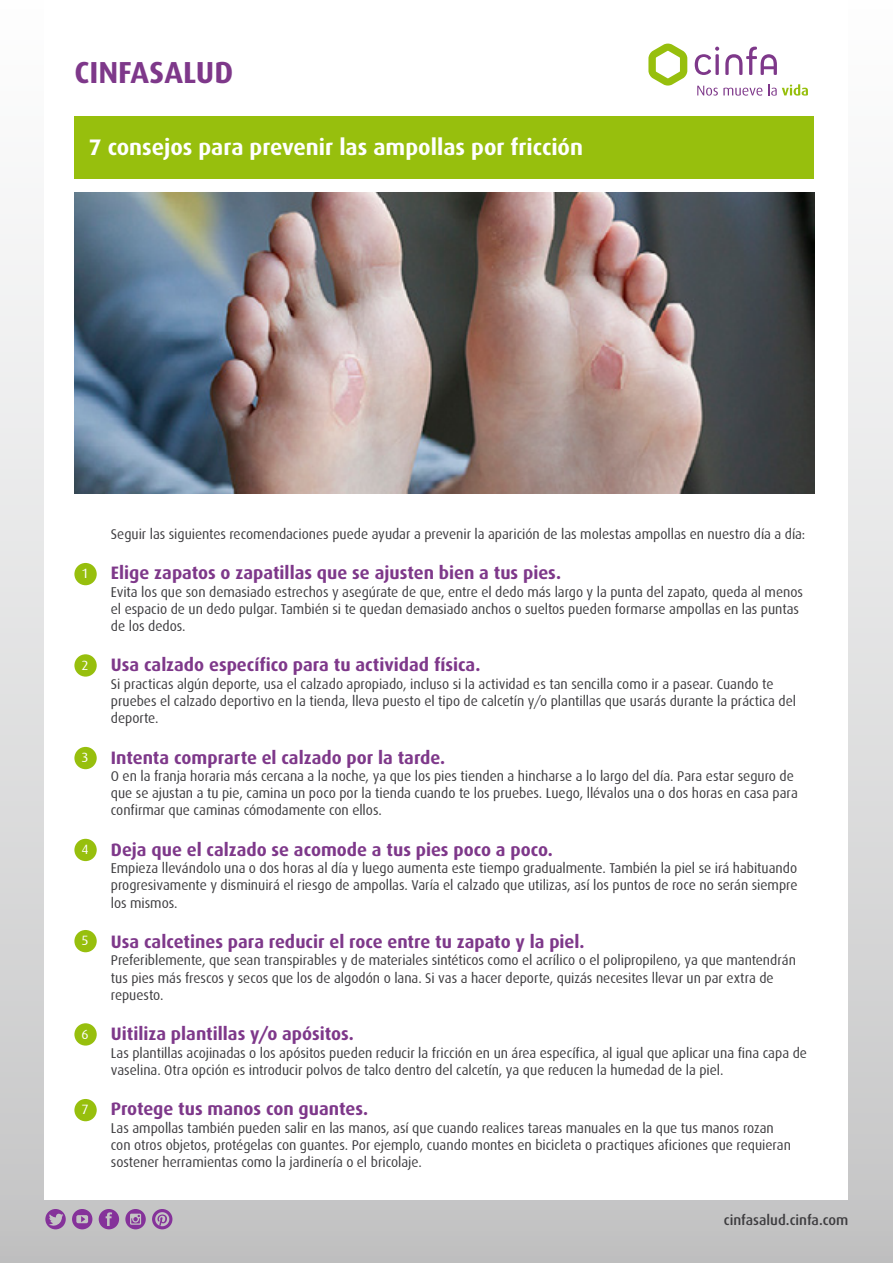
<style>
.page{position:relative;width:893px;height:1263px;background:#fff}
.page>*{position:absolute;margin:0;border:0;box-sizing:border-box;transform-origin:0 0}
.t1{font:700 30.45px "Dax";color:#7e388a}
.t2{font:700 22.5px "Dax";color:#fff}
.t3{font:700 18px "Dax";color:#7e388a}
.t4{font:14.25px/17.2px "Dax";letter-spacing:-.005em;color:#3e3d40;scale:.96 1}
.t5{font:500 14.25px "Dax";color:#3e3d40}
.t6{font:13.5px "Dax";color:#fff}
</style>
<div class="page">
<div style="left:0;top:0;width:893px;height:1263px;background:linear-gradient(to bottom,#fff,#c6c6c7)"></div>
<div style="left:45px;top:0;width:803px;height:1199px;background:#fff"></div>
<svg style="left:725px;top:47px;width:52px;height:28px"></svg>
<svg style="left:695px;top:47px;width:24px;height:28px"></svg>
<svg style="left:648px;top:44px;width:39px;height:42px"></svg>
<svg style="left:697px;top:86px;width:65px;height:10px"></svg>
<svg style="left:768px;top:84px;width:40px;height:12px"></svg>
<svg style="left:99px;top:1209px;width:20px;height:20px"></svg>
<svg style="left:45px;top:1209px;width:21px;height:20px"></svg>
<svg style="left:72px;top:1209px;width:20px;height:20px"></svg>
<svg style="left:125px;top:1209px;width:21px;height:20px"></svg>
<svg style="left:152px;top:1209px;width:20px;height:20px"></svg>
<div style="left:74px;top:117px;width:740px;height:62px;background:#97bf0d"></div>
<div style="left:74px;top:563px;width:23px;height:22px;background:#97bf0d;border-radius:50%"></div>
<div style="left:74px;top:654px;width:23px;height:23px;background:#97bf0d;border-radius:50%"></div>
<div style="left:74px;top:747px;width:23px;height:22px;background:#97bf0d;border-radius:50%"></div>
<div style="left:74px;top:839px;width:23px;height:22px;background:#97bf0d;border-radius:50%"></div>
<div style="left:74px;top:930px;width:23px;height:22px;background:#97bf0d;border-radius:50%"></div>
<div style="left:74px;top:1023px;width:23px;height:22px;background:#97bf0d;border-radius:50%"></div>
<div style="left:74px;top:1099px;width:23px;height:22px;background:#97bf0d;border-radius:50%"></div>
<img style="left:74px;top:192px;width:740px;height:301px">
<h1 class="t1" style="left:74px;top:55px;width:160px">CINFASALUD</h1>
<h2 class="t2" style="left:89px;top:134px;width:496px">7 consejos para prevenir las ampollas por fricción</h2>
<p class="t6" style="left:81px;top:566px;width:9px">1</p>
<p class="t6" style="left:81px;top:657px;width:9px">2</p>
<p class="t6" style="left:81px;top:750px;width:9px">3</p>
<p class="t6" style="left:81px;top:842px;width:9px">4</p>
<p class="t6" style="left:81px;top:933px;width:9px">5</p>
<p class="t6" style="left:81px;top:1026px;width:9px">6</p>
<p class="t6" style="left:81px;top:1102px;width:9px">7</p>
<p class="t4" style="left:111px;top:525px;width:725px">Seguir las siguientes recomendaciones puede ayudar a prevenir la aparición de las molestas ampollas en nuestro día a día:</p>
<p class="t3" style="left:111px;top:563px;width:452px">Elige zapatos o zapatillas que se ajusten bien a tus pies.</p>
<p class="t4" style="left:111px;top:583px;width:722px">Evita los que son demasiado estrechos y asegúrate de que, entre el dedo más largo y la punta del zapato, queda al menos el espacio de un dedo pulgar. También si te quedan demasiado anchos o sueltos pueden formarse ampollas en las puntas de los dedos.</p>
<p class="t3" style="left:111px;top:655px;width:371px">Usa calzado específico para tu actividad física.</p>
<p class="t4" style="left:111px;top:675px;width:715px">Si practicas algún deporte, usa el calzado apropiado, incluso si la actividad es tan sencilla como ir a pasear. Cuando te pruebes el calzado deportivo en la tienda, lleva puesto el tipo de calcetín y/o plantillas que usarás durante la práctica del deporte.</p>
<p class="t3" style="left:111px;top:747px;width:336px">Intenta comprarte el calzado por la tarde.</p>
<p class="t4" style="left:111px;top:767px;width:717px">O en la franja horaria más cercana a la noche, ya que los pies tienden a hincharse a lo largo del día. Para estar seguro de que se ajustan a tu pie, camina un poco por la tienda cuando te los pruebes. Luego, llévalos una o dos horas en casa para confirmar que caminas cómodamente con ellos.</p>
<p class="t3" style="left:111px;top:839px;width:443px">Deja que el calzado se acomode a tus pies poco a poco.</p>
<p class="t4" style="left:111px;top:860px;width:717px;text-align:justify">Empieza llevándolo una o dos horas al día y luego aumenta este tiempo gradualmente. También la piel se irá habituando progresivamente y disminuirá el riesgo de ampollas. Varía el calzado que utilizas, así los puntos de roce no serán siempre los mismos.</p>
<p class="t3" style="left:111px;top:932px;width:475px">Usa calcetines para reducir el roce entre tu zapato y la piel.</p>
<p class="t4" style="left:111px;top:952px;width:715px">Preferiblemente, que sean transpirables y de materiales sintéticos como el acrílico o el polipropileno, ya que mantendrán tus pies más frescos y secos que los de algodón o lana. Si vas a hacer deporte, quizás necesites llevar un par extra de repuesto.</p>
<p class="t3" style="left:111px;top:1024px;width:244px">Uitiliza plantillas y/o apósitos.</p>
<p class="t4" style="left:111px;top:1044px;width:727px">Las plantillas acojinadas o los apósitos pueden reducir la fricción en un área específica, al igual que aplicar una fina capa de vaselina. Otra opción es introducir polvos de talco dentro del calcetín, ya que reducen la humedad de la piel.</p>
<p class="t3" style="left:111px;top:1099px;width:259px">Protege tus manos con guantes.</p>
<p class="t4" style="left:111px;top:1119px;width:710px">Las ampollas también pueden salir en las manos, así que cuando realices tareas manuales en la que tus manos rozan con otros objetos, protégelas con guantes. Por ejemplo, cuando montes en bicicleta o practiques aficiones que requieran sostener herramientas como la jardinería o el bricolaje.</p>
<p class="t5" style="left:724px;top:1212px;width:126px">cinfasalud.cinfa.com</p>
</div>
